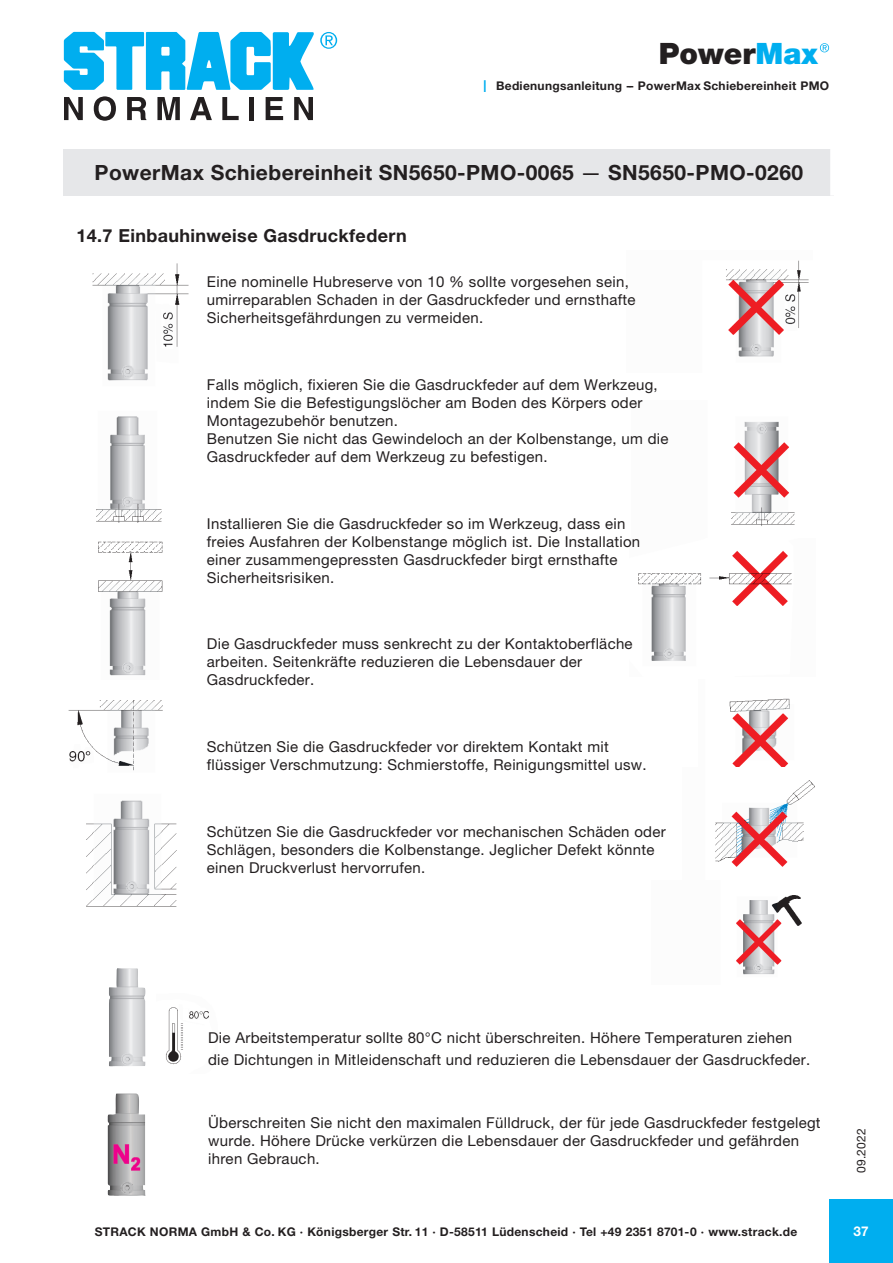
<style>
.page{position:relative;width:893px;height:1263px;background:#fff}
.page>*{position:absolute;margin:0;border:0;box-sizing:border-box;transform-origin:0 0}
.t1{font:900 29.55px "Helvetica Neue LT Std";color:#231f20}
.t2{font:700 21px "Helvetica Neue LT Std";letter-spacing:.02em;color:#231f20}
.t3{font:700 18px "Helvetica Neue LT Std";letter-spacing:.02em;color:#231f20}
.Grndschr__10_12_FutL{font:15px/18px "Helvetica Neue LT Std";letter-spacing:.02em;color:#231f20}
.t4{font:700 13.5px "Helvetica Neue LT Std";color:#fff}
.t5{font:700 12px "Helvetica Neue LT Std";letter-spacing:.025em;color:#231f20}
.t6{font:12px "Helvetica Neue LT Std";letter-spacing:.03em;color:#231f20}
.s1{color:#00aeef}
.s2{font-weight:400;font-size:16.5px;color:#00aeef}
.s3{font-weight:400}
</style>
<div class="page">
<svg style="left:64px;top:97px;width:19px;height:23px"></svg>
<svg style="left:94px;top:96px;width:22px;height:25px"></svg>
<svg style="left:127px;top:97px;width:19px;height:23px"></svg>
<svg style="left:157px;top:97px;width:23px;height:23px"></svg>
<svg style="left:190px;top:97px;width:22px;height:23px"></svg>
<svg style="left:222px;top:97px;width:17px;height:23px"></svg>
<div style="left:249px;top:97px;width:5px;height:23px;background:#231f20"></div>
<svg style="left:266px;top:97px;width:17px;height:23px"></svg>
<svg style="left:294px;top:97px;width:19px;height:23px"></svg>
<svg style="left:64px;top:32px;width:273px;height:58px"></svg>
<div style="left:829px;top:1199px;width:64px;height:64px;background:#00aeef"></div>
<svg style="left:820px;top:43px;width:9px;height:9px"></svg>
<img style="left:726px;top:260px;width:83px;height:97px">
<img style="left:731px;top:421px;width:64px;height:105px">
<img style="left:638px;top:550px;width:154px;height:111px">
<img style="left:729px;top:698px;width:61px;height:69px">
<img style="left:715px;top:780px;width:100px;height:87px">
<img style="left:736px;top:895px;width:66px;height:80px">
<img style="left:92px;top:263px;width:97px;height:118px">
<img style="left:96px;top:416px;width:66px;height:107px">
<img style="left:98px;top:541px;width:65px;height:135px">
<img style="left:68px;top:700px;width:95px;height:71px">
<img style="left:86px;top:800px;width:91px;height:107px">
<img style="left:109px;top:968px;width:37px;height:98px">
<img style="left:166px;top:1007px;width:43px;height:58px">
<div style="left:183px;top:1009px;width:5px;height:11px;background:#fff"></div>
<img style="left:107px;top:1093px;width:38px;height:103px">
<div style="left:64px;top:149px;width:770px;height:47px;background:#e6e7e9"></div>
<div style="left:830px;top:149px;width:8px;height:47px;background:#fff"></div>
<h1 class="t1" style="left:659px;top:36px;width:161px">Power<span class="s1">Max</span></h1>
<p class="t5" style="left:483px;top:78px;width:348px"><span class="s2">I</span> Bedienungsanleitung -- PowerMax Schiebereinheit PMO</p>
<p class="t2" style="left:95px;top:159px;width:710px">PowerMax Schiebereinheit SN5650-PMO-0065 <span class="s3">—</span> SN5650-PMO-0260</p>
<p class="t3" style="left:77px;top:224px;width:332px">14.7 Einbauhinweise Gasdruckfedern</p>
<p class="Grndschr__10_12_FutL" style="left:207px;top:273px;width:430px">Eine nominelle Hubreserve von 10 % sollte vorgesehen sein, umirreparablen Schaden in der Gasdruckfeder und ernsthafte<br>Sicherheitsgefährdungen zu vermeiden.</p>
<p class="Grndschr__10_12_FutL" style="left:207px;top:375px;width:463px">Falls möglich, fixieren Sie die Gasdruckfeder auf dem Werkzeug, indem Sie die Befestigungslöcher am Boden des Körpers oder Montagezubehör benutzen.<br>Benutzen Sie nicht das Gewindeloch an der Kolbenstange, um die Gasdruckfeder auf dem Werkzeug zu befestigen.</p>
<p class="Grndschr__10_12_FutL" style="left:207px;top:514px;width:435px">Installieren Sie die Gasdruckfeder so im Werkzeug, dass ein freies Ausfahren der Kolbenstange möglich ist. Die Installation einer zusammengepressten Gasdruckfeder birgt ernsthafte Sicherheitsrisiken.</p>
<p class="Grndschr__10_12_FutL" style="left:207px;top:635px;width:427px">Die Gasdruckfeder muss senkrecht zu der Kontaktoberfläche arbeiten. Seitenkräfte reduzieren die Lebensdauer der<br>Gasdruckfeder.</p>
<p class="Grndschr__10_12_FutL" style="left:207px;top:738px;width:441px">Schützen Sie die Gasdruckfeder vor direktem Kontakt mit flüssiger Verschmutzung: Schmierstoffe, Reinigungsmittel usw.</p>
<p class="Grndschr__10_12_FutL" style="left:207px;top:822px;width:460px">Schützen Sie die Gasdruckfeder vor mechanischen Schäden oder<br>Schlägen, besonders die Kolbenstange. Jeglicher Defekt könnte einen Druckverlust hervorrufen.</p>
<p class="Grndschr__10_12_FutL" style="left:208px;top:1028px;width:585px">Die Arbeitstemperatur sollte 80°C nicht überschreiten. Höhere Temperaturen ziehen</p>
<p class="Grndschr__10_12_FutL" style="left:208px;top:1051px;width:604px">die Dichtungen in Mitleidenschaft und reduzieren die Lebensdauer der Gasdruckfeder.</p>
<p class="Grndschr__10_12_FutL" style="left:208px;top:1113px;width:614px">Überschreiten Sie nicht den maximalen Fülldruck, der für jede Gasdruckfeder festgelegt wurde. Höhere Drücke verkürzen die Lebensdauer der Gasdruckfeder und gefährden ihren Gebrauch.</p>
<p class="t6" style="left:854px;top:1173px;width:47px;rotate:-90deg">09.2022</p>
<p class="t5" style="left:95px;top:1224px;width:704px">STRACK NORMA GmbH &amp; Co. KG · Königsberger Str. 11 · D-58511 Lüdenscheid · Tel +49 2351 8701-0 · www.strack.de</p>
<p class="t4" style="left:854px;top:1222px;width:17px">37</p>
</div>
